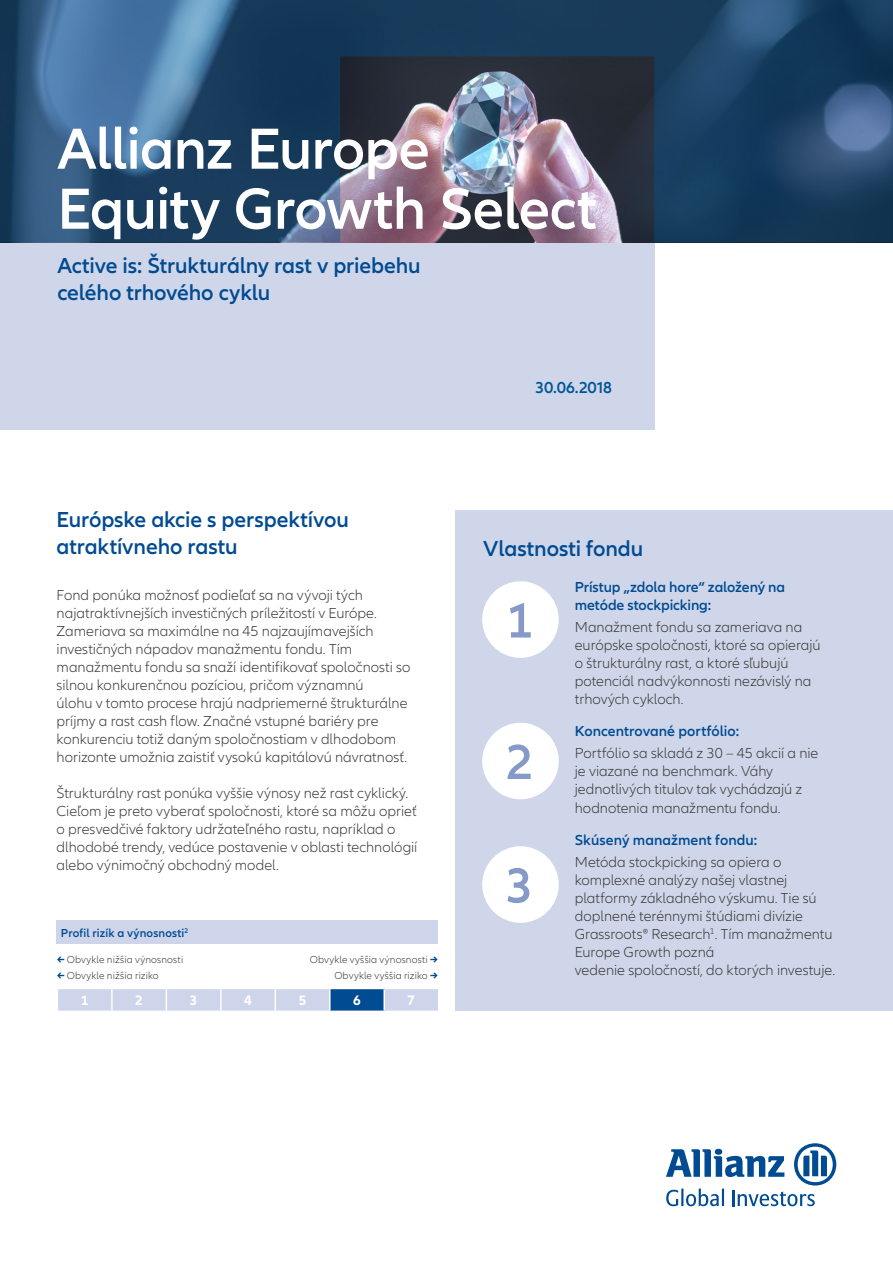
<style>
.page{position:relative;width:893px;height:1263px;background:#fff}
.page>*{position:absolute;margin:0;border:0;box-sizing:border-box;transform-origin:0 0}
.t1{font:600 60px/60px "Allianz Neo";letter-spacing:-.015em;color:#fff}
.t2{font:600 51px "Allianz Neo";color:#859ac8}
.t3{font:600 22.5px/27px "Allianz Neo";letter-spacing:-.005em;color:#004b92}
.t4{font:600 16.5px "Allianz Neo";letter-spacing:-.015em;color:#005594}
.t5{font:300 15px/18px "Allianz Neo";color:#3b3b3a}
.t6{font:600 15px/18px "Allianz Neo";color:#004b92}
.t7{font:700 14.25px "Allianz Neo";color:#fff}
.t8{font:600 12px "Allianz Neo";letter-spacing:.01em;color:#004b92}
.t9{font:300 10.5px "Allianz Neo";letter-spacing:.015em;color:#3b3b3a}
.s1{font-weight:700;color:#004b92}
</style>
<div class="page">
<svg style="left:666px;top:1143px;width:170px;height:63px"></svg>
<div style="left:455px;top:510px;width:438px;height:501px;background:#d0d6e9"></div>
<div style="left:0;top:142px;width:654px;height:287px;background:#d0d6e9"></div>
<svg style="left:0;top:0;width:893px;height:242px;background:#36506e"></svg>
<div style="left:482px;top:581px;width:77px;height:77px;background:#fff;border-radius:50%"></div>
<div style="left:482px;top:723px;width:77px;height:76px;background:#fff;border-radius:50%"></div>
<div style="left:482px;top:846px;width:77px;height:77px;background:#fff;border-radius:50%"></div>
<div style="left:57px;top:920px;width:381px;height:24px;background:#ced4ea"></div>
<svg style="left:58px;top:988px;width:380px;height:22px;background:#b6c5e0"></svg>
<h1 class="t1" style="left:57px;top:120px;width:541px">Allianz Europe<br>Equity Growth Select</h1>
<h3 class="t3" style="left:57px;top:252px;width:365px">Active is: Štrukturálny rast v priebehu celého trhového cyklu</h3>
<p class="t4" style="left:536px;top:378px;width:78px">30.06.2018</p>
<h3 class="t3" style="left:57px;top:507px;width:294px">Európske akcie s perspektívou atraktívneho rastu</h3>
<p class="t5" style="left:57px;top:586px;width:355px">Fond ponúka možnosť podieľať sa na vývoji tých najatraktívnejších investičných príležitostí v Európe.<br>Zameriava sa maximálne na 45 najzaujímavejších investičných nápadov manažmentu fondu. Tím manažmentu fondu sa snaží identifikovať spoločnosti so silnou konkurenčnou pozíciou, pričom významnú<br>úlohu v tomto procese hrajú nadpriemerné štrukturálne príjmy a rast cash flow. Značné vstupné bariéry pre konkurenciu totiž daným spoločnostiam v dlhodobom horizonte umožnia zaistiť vysokú kapitálovú návratnosť.</p>
<p class="t5" style="left:57px;top:784px;width:362px">Štrukturálny rast ponúka vyššie výnosy než rast cyklický.<br>Cieľom je preto vyberať spoločnosti, ktoré sa môžu oprieť o presvedčivé faktory udržateľného rastu, napríklad o dlhodobé trendy, vedúce postavenie v oblasti technológií alebo výnimočný obchodný model.</p>
<p class="t8" style="left:61px;top:926px;width:129px">Profil rizík a výnosnosti<sup>2</sup></p>
<p class="t9" style="left:57px;top:953px;width:128px"><span class="s1">←</span> Obvykle nižŝia výnosnosti</p>
<p class="t9" style="left:310px;top:953px;width:130px">Obvykle vyŝŝia výnosnosti <span class="s1">→</span></p>
<p class="t9" style="left:57px;top:970px;width:104px"><span class="s1">←</span> Obvykle nižŝia riziko</p>
<p class="t9" style="left:334px;top:970px;width:105px">Obvykle vyŝŝia riziko <span class="s1">→</span></p>
<p class="t7" style="left:81px;top:992px;width:9px">1</p>
<p class="t7" style="left:135px;top:992px;width:9px">2</p>
<p class="t7" style="left:190px;top:992px;width:9px">3</p>
<p class="t7" style="left:244px;top:992px;width:9px">4</p>
<p class="t7" style="left:299px;top:992px;width:9px">5</p>
<p class="t7" style="left:353px;top:992px;width:9px">6</p>
<p class="t7" style="left:408px;top:992px;width:9px">7</p>
<h3 class="t3" style="left:483px;top:535px;width:162px">Vlastnosti fondu</h3>
<p class="t6" style="left:575px;top:578px;width:212px">Prístup „zdola hore“ založený na metóde stockpicking:</p>
<p class="t5" style="left:575px;top:618px;width:247px">Manažment fondu sa zameriava na európske spoločnosti, ktoré sa opierajú o štrukturálny rast, a ktoré sľubujú potenciál nadvýkonnosti nezávislý na trhových cykloch.</p>
<p class="t6" style="left:575px;top:723px;width:166px">Koncentrované portfólio:</p>
<p class="t5" style="left:575px;top:745px;width:245px">Portfólio sa skladá z 30 – 45 akcií a nie je viazané na benchmark. Váhy jednotlivých titulov tak vychádzajú z hodnotenia manažmentu fondu.</p>
<p class="t6" style="left:575px;top:831px;width:184px">Skúsený manažment fondu:</p>
<p class="t5" style="left:575px;top:853px;width:262px">Metóda stockpicking sa opiera o komplexné analýzy našej vlastnej platformy základného výskumu. Tie sú doplnené terénnymi štúdiami divízie Grassroots® Research<sup>1</sup>. Tím manažmentu Europe Growth pozná<br>vedenie spoločností, do ktorých investuje.</p>
<h2 class="t2" style="left:506px;top:591px;width:29px">1</h2>
<h2 class="t2" style="left:506px;top:733px;width:29px">2</h2>
<h2 class="t2" style="left:506px;top:856px;width:29px">3</h2>
</div>
